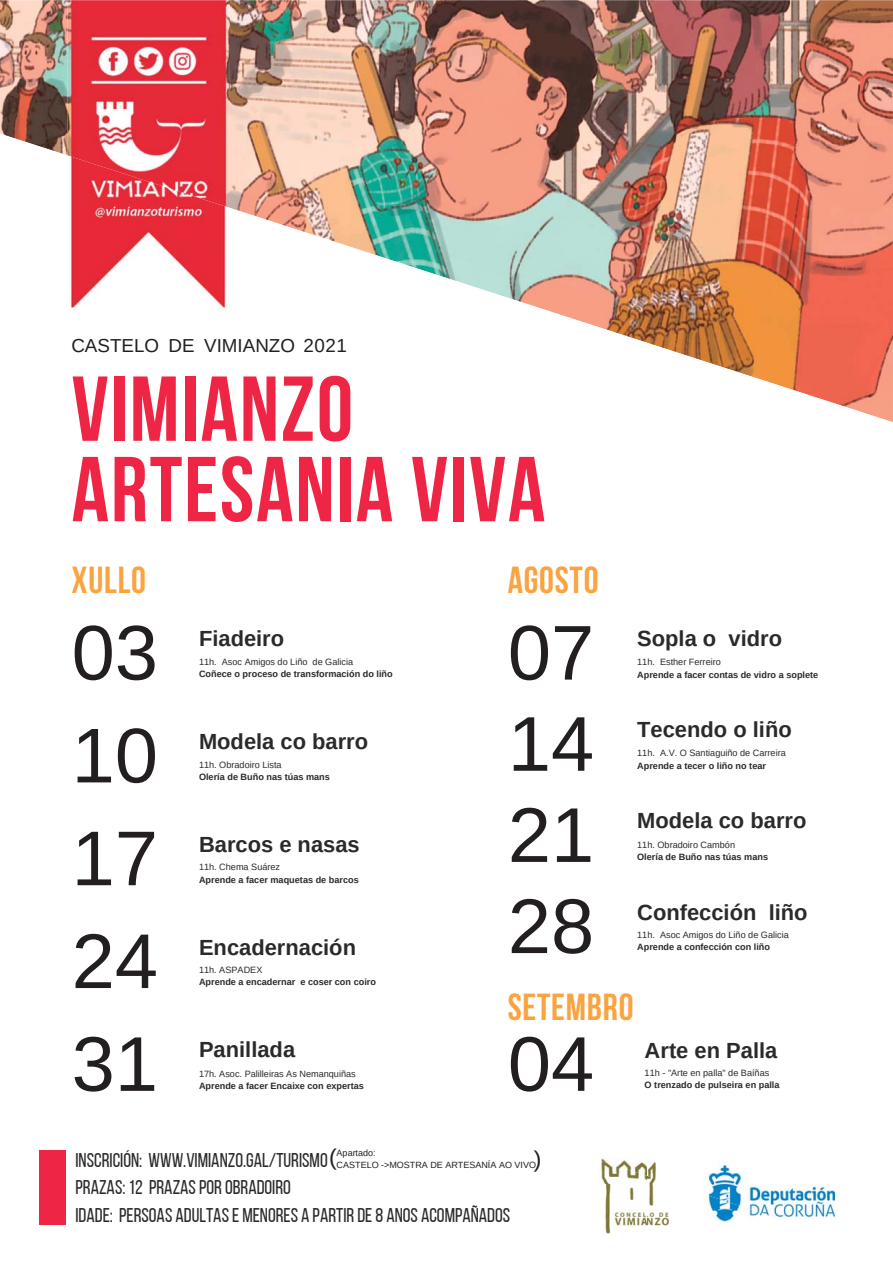
<style>
.page{position:relative;width:893px;height:1263px;background:#fff}
.page>*{position:absolute;margin:0;border:0;box-sizing:border-box;transform-origin:0 0}
.t1{font:700 91.95px/80.4px "Bebas Neue";letter-spacing:.02em;color:#ee2544}
.t2{font:77.7px "Arimo";color:#231f20}
.t3{font:700 37.5px "Bebas Neue";letter-spacing:.02em;color:#f9a341}
.t4{font:23.1px "Arimo";color:#231f20}
.t5{font:700 21.9px "Arimo";color:#2c292a}
.t6{font:19.95px "Bebas Neue";color:#2c292a}
.t7{font:19.8px/27.6px "Bebas Neue";color:#2c292a}
.t8{font:18.75px "Arimo";color:#231f20}
.t9{font:700 9.15px "Arimo";color:#2c292a}
.t10{font:9.15px "Arimo";color:#2c292a}
.t11{font:9px "Arimo";color:#231f20}
</style>
<div class="page">
<img style="left:0;top:0;width:892px;height:79px">
<img style="left:0;top:79px;width:892px;height:343px">
<img style="left:601px;top:1178px;width:46px;height:56px">
<img style="left:647px;top:1184px;width:22px;height:42px">
<img style="left:600px;top:1158px;width:47px;height:20px">
<img style="left:647px;top:1162px;width:9px;height:22px">
<img style="left:707px;top:1160px;width:134px;height:62px">
<div style="left:39px;top:1150px;width:27px;height:75px;background:#ee2544"></div>
<img style="left:67px;top:0;width:163px;height:155px">
<img style="left:67px;top:155px;width:163px;height:156px">
<h3 class="t8" style="left:71px;top:335px;width:277px">CASTELO DE VIMIANZO 2021</h3>
<h1 class="t1" style="left:72px;top:378px;width:475px">VIMIANZO<br>ARTESANIA VIVA</h1>
<h3 class="t3" style="left:72px;top:565px;width:76px">XULLO</h3>
<h3 class="t3" style="left:508px;top:565px;width:92px">AGOSTO</h3>
<h2 class="t2" style="left:72px;top:609px;width:88px">03</h2>
<h2 class="t2" style="left:72px;top:712px;width:88px">10</h2>
<h2 class="t2" style="left:72px;top:815px;width:88px">17</h2>
<h2 class="t2" style="left:72px;top:918px;width:88px">24</h2>
<h3 class="t5" style="left:199px;top:627px;width:87px">Fiadeiro</h3>
<p class="t10" style="left:199px;top:656px;width:156px">11h. Asoc Amigos do Liño de Galicia</p>
<p class="t9" style="left:199px;top:669px;width:195px">Coñece o proceso de transformación do liño</p>
<h3 class="t5" style="left:199px;top:729px;width:171px">Modela co barro</h3>
<p class="t10" style="left:199px;top:760px;width:84px">11h. Obradoiro Lista</p>
<p class="t9" style="left:199px;top:772px;width:132px">Olería de Buño nas túas mans</p>
<h3 class="t5" style="left:199px;top:832px;width:162px">Barcos e nasas</h3>
<p class="t10" style="left:199px;top:862px;width:83px">11h. Chema Suárez</p>
<p class="t9" style="left:199px;top:874px;width:161px">Aprende a facer maquetas de barcos</p>
<h3 class="t5" style="left:199px;top:935px;width:159px">Encadernación</h3>
<p class="t10" style="left:199px;top:965px;width:65px">11h. ASPADEX</p>
<p class="t9" style="left:199px;top:977px;width:178px">Aprende a encadernar e coser con coiro</p>
<h2 class="t2" style="left:508px;top:609px;width:88px">07</h2>
<h2 class="t2" style="left:508px;top:700px;width:88px">14</h2>
<h2 class="t2" style="left:508px;top:792px;width:88px">21</h2>
<h2 class="t2" style="left:508px;top:883px;width:88px">28</h2>
<h3 class="t5" style="left:637px;top:626px;width:146px">Sopla o vidro</h3>
<p class="t10" style="left:637px;top:657px;width:85px">11h. Esther Ferreiro</p>
<p class="t9" style="left:637px;top:669px;width:183px">Aprende a facer contas de vidro a soplete</p>
<h3 class="t5" style="left:637px;top:717px;width:156px">Tecendo o liño</h3>
<p class="t10" style="left:637px;top:748px;width:150px">11h. A.V. O Santiaguiño de Carreira</p>
<p class="t9" style="left:637px;top:760px;width:130px">Aprende a tecer o liño no tear</p>
<h3 class="t5" style="left:637px;top:808px;width:171px">Modela co barro</h3>
<p class="t10" style="left:637px;top:839px;width:99px">11h. Obradoiro Cambón</p>
<p class="t9" style="left:637px;top:852px;width:132px">Olería de Buño nas túas mans</p>
<h3 class="t5" style="left:637px;top:900px;width:172px">Confección liño</h3>
<p class="t10" style="left:637px;top:930px;width:153px">11h. Asoc Amigos do Liño de Galicia</p>
<p class="t9" style="left:637px;top:942px;width:134px">Aprende a confección con liño</p>
<h2 class="t2" style="left:72px;top:1021px;width:88px">31</h2>
<h3 class="t5" style="left:199px;top:1037px;width:98px">Panillada</h3>
<p class="t10" style="left:199px;top:1068px;width:158px">17h. Asoc. Palilleiras As Nemanquiñas</p>
<p class="t9" style="left:199px;top:1081px;width:166px">Aprende a facer Encaixe con expertas</p>
<h3 class="t3" style="left:508px;top:992px;width:127px">SETEMBRO</h3>
<h2 class="t2" style="left:508px;top:1021px;width:88px">04</h2>
<h3 class="t5" style="left:645px;top:1038px;width:134px">Arte en Palla</h3>
<p class="t10" style="left:645px;top:1068px;width:126px">11h - "Arte en palla" de Baíñas</p>
<p class="t9" style="left:645px;top:1080px;width:136px">O trenzado de pulseira en palla</p>
<h3 class="t4" style="left:329px;top:1145px;width:9px">(</h3>
<p class="t11" style="left:337px;top:1160px;width:201px">CASTELO -&gt;MOSTRA DE ARTESANÍA AO VIVO</p>
<h3 class="t4" style="left:534px;top:1146px;width:9px">)</h3>
<p class="t11" style="left:337px;top:1148px;width:41px">Apartado:</p>
<h3 class="t6" style="left:75px;top:1152px;width:254px">INSCRICIÓN: WWW.VIMIANZO.GAL/TURISMO</h3>
<h3 class="t7" style="left:75px;top:1175px;width:436px">PRAZAS: 12 PRAZAS POR OBRADOIRO<br>IDADE: PERSOAS ADULTAS E MENORES A PARTIR DE 8 ANOS ACOMPAÑADOS</h3>
</div>
